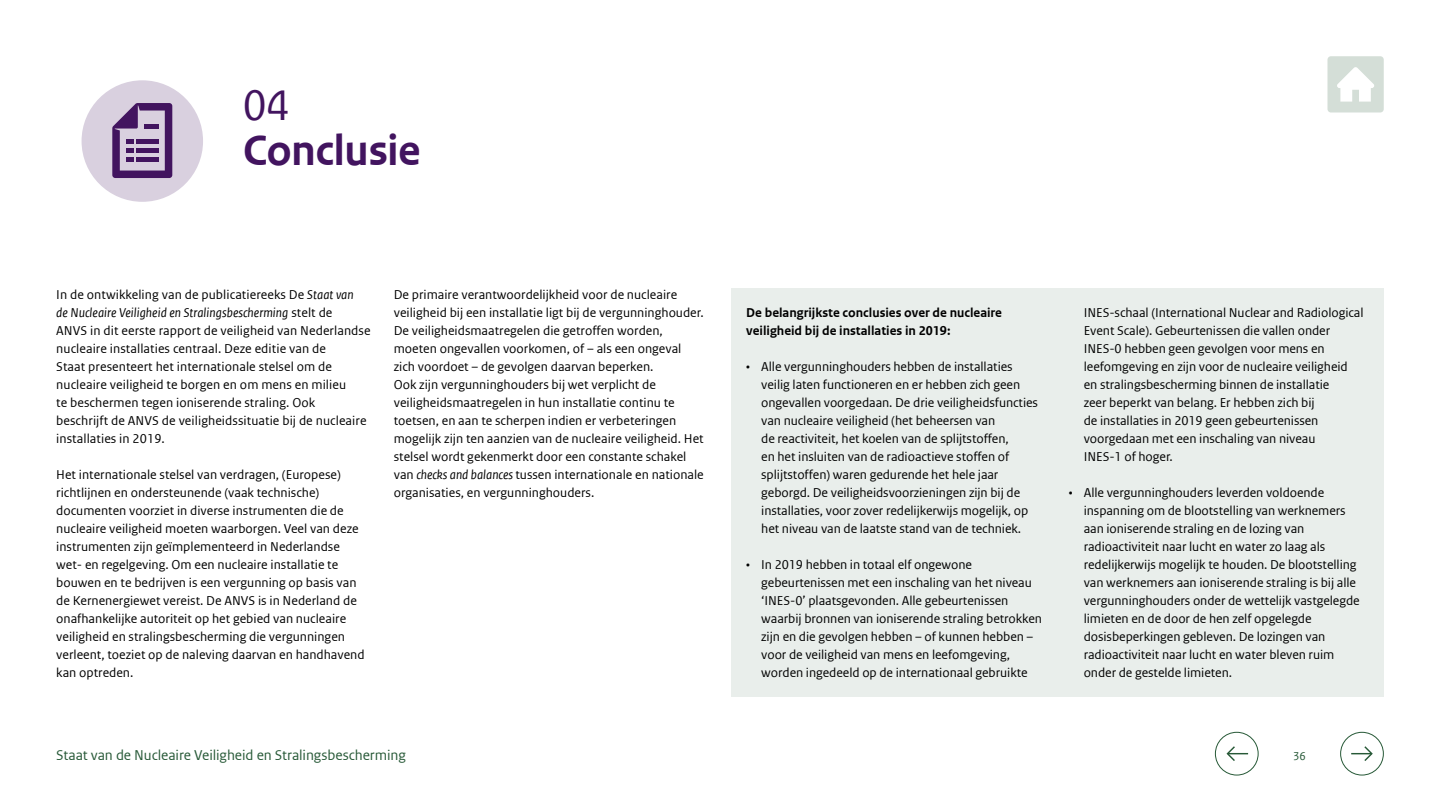
<style>
.page{position:relative;width:1440px;height:810px;background:#fff}
.page>*{position:absolute;margin:0;border:0;box-sizing:border-box;transform-origin:0 0}
._05_Heading_H1_60_Bo{font:700 45px "Rijksoverheid Sans Web Text";letter-spacing:-.015em;color:#42145f}
._05_Heading_H1_60_Re{font:45px "Rijksoverheid Sans Web Text";color:#42145f}
.t1{font:15px "Rijksoverheid Sans Web Text";letter-spacing:-.005em;color:#275937}
._06_Bodycopy{font:13.5px/18px "Rijksoverheid Sans Web Text";letter-spacing:-.005em;color:#000}
._06_Bodycopy-2{font:700 13.5px/18px "Rijksoverheid Sans Web Text";color:#000}
.t2{font:12px "Rijksoverheid Sans Web Text";color:#275937}
.s1{font-style:italic}
</style>
<div class="page">
<div style="left:1340px;top:732px;width:44px;height:43px;border:1px solid #275937;border-radius:50%"></div>
<svg style="left:1351px;top:746px;width:22px;height:15px"></svg>
<div style="left:1215px;top:732px;width:44px;height:43px;border:1px solid #275937;border-radius:50%"></div>
<svg style="left:1226px;top:746px;width:22px;height:15px"></svg>
<svg style="left:1328px;top:56px;width:56px;height:56px"></svg>
<div style="left:82px;top:80px;width:121px;height:122px;background:#d9d0df;border-radius:50%"></div>
<svg style="left:112px;top:103px;width:60px;height:75px"></svg>
<div style="left:136px;top:157px;width:23px;height:5px;background:#42145f"></div>
<div style="left:731px;top:288px;width:653px;height:408px;background:#e9eeeb"></div>
<p class="_05_Heading_H1_60_Re" style="left:243px;top:79px;width:49px">04</p>
<p class="_05_Heading_H1_60_Bo" style="left:243px;top:125px;width:180px">Conclusie</p>
<p class="_06_Bodycopy" style="left:56px;top:286px;width:316px">In de ontwikkeling van de publicatiereeks De <span class="s1">Staat van<br>de Nucleaire Veiligheid en Stralingsbescherming</span> stelt de<br>ANVS in dit eerste rapport de veiligheid van Nederlandse nucleaire installaties centraal. Deze editie van de<br>Staat presenteert het internationale stelsel om de nucleaire veiligheid te borgen en om mens en milieu<br>te beschermen tegen ioniserende straling. Ook beschrijft de ANVS de veiligheidssituatie bij de nucleaire installaties in 2019.</p>
<p class="_06_Bodycopy" style="left:56px;top:466px;width:310px">Het internationale stelsel van verdragen, (Europese) richtlijnen en ondersteunende (vaak technische) documenten voorziet in diverse instrumenten die de nucleaire veiligheid moeten waarborgen. Veel van deze instrumenten zijn geïmplementeerd in Nederlandse wet- en regelgeving. Om een nucleaire installatie te bouwen en te bedrijven is een vergunning op basis van de Kernenergiewet vereist. De ANVS is in Nederland de onafhankelijke autoriteit op het gebied van nucleaire veiligheid en stralingsbescherming die vergunningen verleent, toeziet op de naleving daarvan en handhavend kan optreden.</p>
<p class="_06_Bodycopy" style="left:394px;top:286px;width:312px">De primaire verantwoordelijkheid voor de nucleaire veiligheid bij een installatie ligt bij de vergunninghouder.<br>De veiligheidsmaatregelen die getroffen worden, moeten ongevallen voorkomen, of – als een ongeval zich voordoet – de gevolgen daarvan beperken.<br>Ook zijn vergunninghouders bij wet verplicht de veiligheidsmaatregelen in hun installatie continu te toetsen, en aan te scherpen indien er verbeteringen mogelijk zijn ten aanzien van de nucleaire veiligheid. Het stelsel wordt gekenmerkt door een constante schakel van <span class="s1">checks and balances</span> tussen internationale en nationale organisaties, en vergunninghouders.</p>
<p class="_06_Bodycopy-2" style="left:746px;top:304px;width:257px">De belangrijkste conclusies over de nucleaire veiligheid bij de installaties in 2019:</p>
<p class="_06_Bodycopy" style="left:761px;top:358px;width:278px;text-indent:-15px">• Alle vergunninghouders hebben de installaties veilig laten functioneren en er hebben zich geen ongevallen voorgedaan. De drie veiligheidsfuncties van nucleaire veiligheid (het beheersen van<br>de reactiviteit, het koelen van de splijtstoffen,<br>en het insluiten van de radioactieve stoffen of splijtstoffen) waren gedurende het hele jaar geborgd. De veiligheidsvoorzieningen zijn bij de installaties, voor zover redelijkerwijs mogelijk, op het niveau van de laatste stand van de techniek.</p>
<p class="_06_Bodycopy" style="left:761px;top:556px;width:282px;text-indent:-15px">• In 2019 hebben in totaal elf ongewone gebeurtenissen met een inschaling van het niveau ‘INES-0’ plaatsgevonden. Alle gebeurtenissen waarbij bronnen van ioniserende straling betrokken zijn en die gevolgen hebben – of kunnen hebben – voor de veiligheid van mens en leefomgeving, worden ingedeeld op de internationaal gebruikte</p>
<p class="_06_Bodycopy" style="left:1084px;top:304px;width:281px">INES-schaal (International Nuclear and Radiological Event Scale). Gebeurtenissen die vallen onder INES-0 hebben geen gevolgen voor mens en leefomgeving en zijn voor de nucleaire veiligheid en stralingsbescherming binnen de installatie<br>zeer beperkt van belang. Er hebben zich bij<br>de installaties in 2019 geen gebeurtenissen voorgedaan met een inschaling van niveau<br>INES-1 of hoger.</p>
<p class="_06_Bodycopy" style="left:1084px;top:484px;width:278px;text-indent:-15px">• Alle vergunninghouders leverden voldoende inspanning om de blootstelling van werknemers aan ioniserende straling en de lozing van radioactiviteit naar lucht en water zo laag als redelijkerwijs mogelijk te houden. De blootstelling van werknemers aan ioniserende straling is bij alle vergunninghouders onder de wettelijk vastgelegde limieten en de door de hen zelf opgelegde dosisbeperkingen gebleven. De lozingen van radioactiviteit naar lucht en water bleven ruim onder de gestelde limieten.</p>
<p class="t1" style="left:56px;top:746px;width:351px">Staat van de Nucleaire Veiligheid en Stralingsbescherming</p>
<p class="t2" style="left:1293px;top:749px;width:14px">36</p>
</div>
